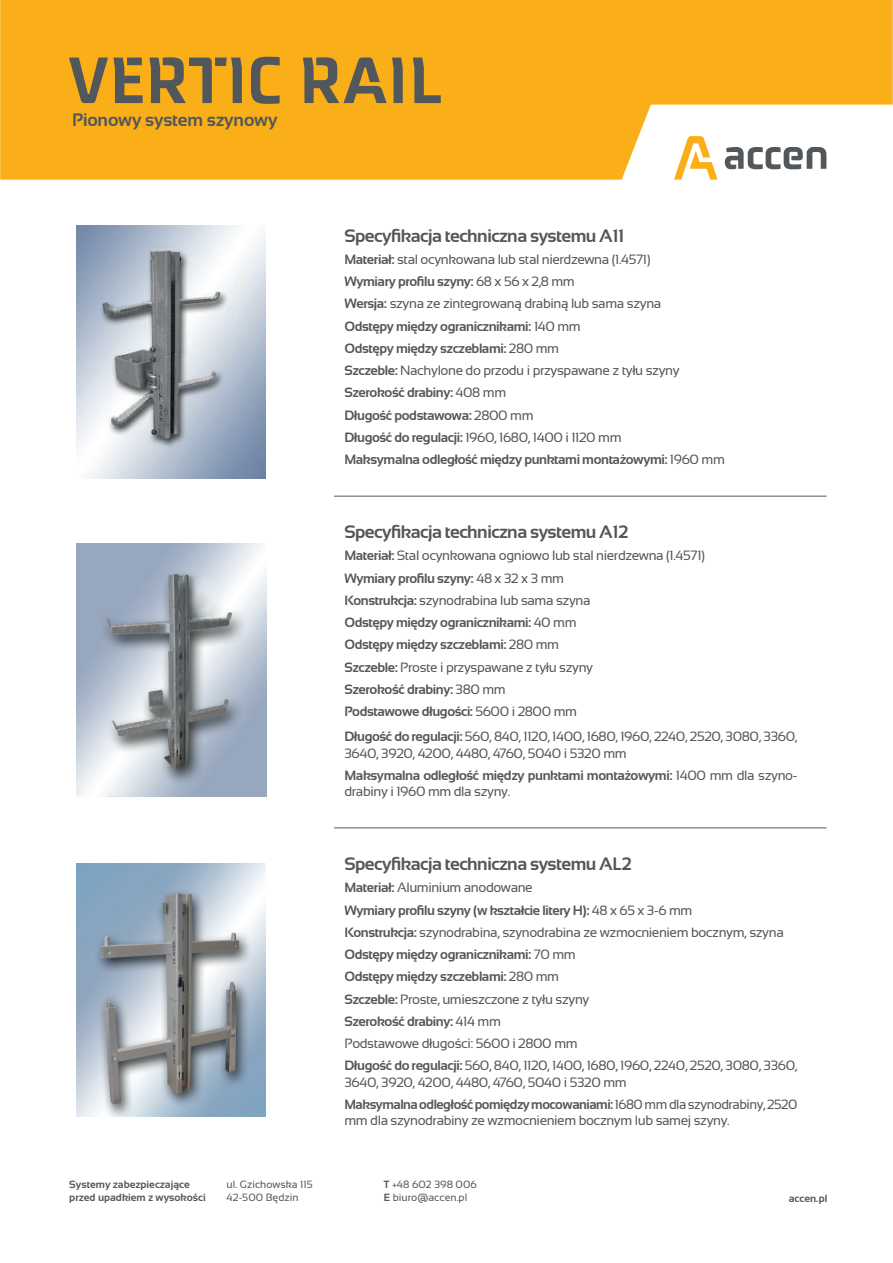
<style>
.page{position:relative;width:893px;height:1263px;background:#fff}
.page>*{position:absolute;margin:0;border:0;box-sizing:border-box;transform-origin:0 0}
.t1{font:67.5px "Accen";color:#52575b}
.t2{font:700 18px "Sansation";letter-spacing:-.03em;color:#52575b}
.t3{font:700 18px "Sansation";letter-spacing:-.01em;color:#52575b}
.t4{font:700 13.5px/22.2px "Sansation";letter-spacing:-.03em;color:#52575b}
.t5{font:13.5px/22.2px "Sansation";letter-spacing:-.03em;color:#52575b}
.t6{font:10.5px/13.2px "Sansation";color:#52575b}
.t7{font:700 10.5px/12.6px "Sansation";color:#52575b}
.s1{font-weight:400}
.s2{font-weight:700}
</style>
<div class="page">
<svg style="left:0;top:0;width:893px;height:180px;background:#f9b731"></svg>
<img style="left:76px;top:543px;width:190px;height:254px">
<img style="left:76px;top:225px;width:190px;height:253px">
<img style="left:76px;top:863px;width:190px;height:253px">
<hr style="left:334px;top:496px;width:492px;height:1px;background:#52575b">
<hr style="left:334px;top:827px;width:492px;height:1px;background:#52575b">
<h1 class="t1" style="left:68px;top:41px;width:375px">VERTIC RAIL</h1>
<h2 class="t3" style="left:72px;top:110px;width:207px">Pionowy system szynowy</h2>
<h2 class="t2" style="left:344px;top:225px;width:281px">Specyfikacja techniczna systemu A11</h2>
<p class="t4" style="left:344px;top:248px;width:382px">Materiał: <span class="s1">stal ocynkowana lub stal nierdzewna (1.4571)<br></span>Wymiary profilu szyny: <span class="s1">68 x 56 x 2,8 mm<br></span>Wersja: <span class="s1">szyna ze zintegrowaną drabiną lub sama szyna<br></span>Odstępy między ogranicznikami: <span class="s1">140 mm<br></span>Odstępy między szczeblami: <span class="s1">280 mm<br></span>Szczeble: <span class="s1">Nachylone do przodu i przyspawane z tyłu szyny </span>Szerokość drabiny: <span class="s1">408 mm<br></span>Długość podstawowa: <span class="s1">2800 mm<br></span>Długość do regulacji: <span class="s1">1960, 1680, 1400 i 1120 mm<br></span>Maksymalna odległość między punktami montażowymi: <span class="s1">1960 mm</span></p>
<h2 class="t2" style="left:344px;top:522px;width:285px">Specyfikacja techniczna systemu A12</h2>
<p class="t4" style="left:344px;top:545px;width:362px">Materiał: <span class="s1">Stal ocynkowana ogniowo lub stal nierdzewna (1.4571)<br></span>Wymiary profilu szyny: <span class="s1">48 x 32 x 3 mm<br></span>Konstrukcja: <span class="s1">szynodrabina lub sama szyna<br></span>Odstępy między ogranicznikami: <span class="s1">40 mm<br></span>Odstępy między szczeblami: <span class="s1">280 mm<br></span>Szczeble: <span class="s1">Proste i przyspawane z tyłu szyny<br></span>Szerokość drabiny: <span class="s1">380 mm<br></span>Podstawowe długości: <span class="s1">5600 i 2800 mm</span></p>
<p class="t5" style="left:344px;top:729px;width:454px;line-height:16.2px"><span class="s2">Długość do regulacji:</span> 560, 840, 1120, 1400, 1680, 1960, 2240, 2520, 3080, 3360,<br>3640, 3920, 4200, 4480, 4760, 5040 i 5320 mm</p>
<p class="t4" style="left:344px;top:767px;width:454px;line-height:16.2px">Maksymalna odległość między punktami montażowymi: <span class="s1">1400 mm dla szyno&shy;drabiny i 1960 mm dla szyny.</span></p>
<h2 class="t2" style="left:344px;top:854px;width:289px">Specyfikacja techniczna systemu AL2</h2>
<p class="t5" style="left:344px;top:876px;width:455px"><span class="s2">Materiał:</span> Aluminium anodowane<br><span class="s2">Wymiary profilu szyny (w kształcie litery H):</span> 48 x 65 x 3-6 mm<br><span class="s2">Konstrukcja:</span> szynodrabina, szynodrabina ze wzmocnieniem bocznym, szyna <span class="s2">Odstępy między ogranicznikami:</span> 70 mm<br><span class="s2">Odstępy między szczeblami:</span> 280 mm<br><span class="s2">Szczeble:</span> Proste, umieszczone z tyłu szyny<br><span class="s2">Szerokość drabiny:</span> 414 mm<br>Podstawowe długości: 5600 i 2800 mm<br><span class="s2">Długość do regulacji:</span> 560, 840, 1120, 1400, 1680, 1960, 2240, 2520, 3080, 3360,</p>
<p class="t5" style="left:344px;top:1071px;width:454px">3640, 3920, 4200, 4480, 4760, 5040 i 5320 mm<br><span class="s2">Maksymalna odległość pomiędzy mocowaniami:</span> 1680 mm dla szynodrabiny, 2520</p>
<p class="t5" style="left:344px;top:1109px;width:387px">mm dla szynodrabiny ze wzmocnieniem bocznym lub samej szyny.</p>
<p class="t7" style="left:69px;top:1178px;width:138px">Systemy zabezpieczające przed upadkiem z wysokości</p>
<p class="t6" style="left:227px;top:1178px;width:88px">ul. Gzichowska 115<br>42-500 Będzin</p>
<p class="t6" style="left:384px;top:1178px;width:95px"><span class="s2">T</span> +48 602 398 006<br><span class="s2">E</span> biuro@accen.pl</p>
<p class="t7" style="left:789px;top:1192px;width:40px">accen.pl</p>
</div>
